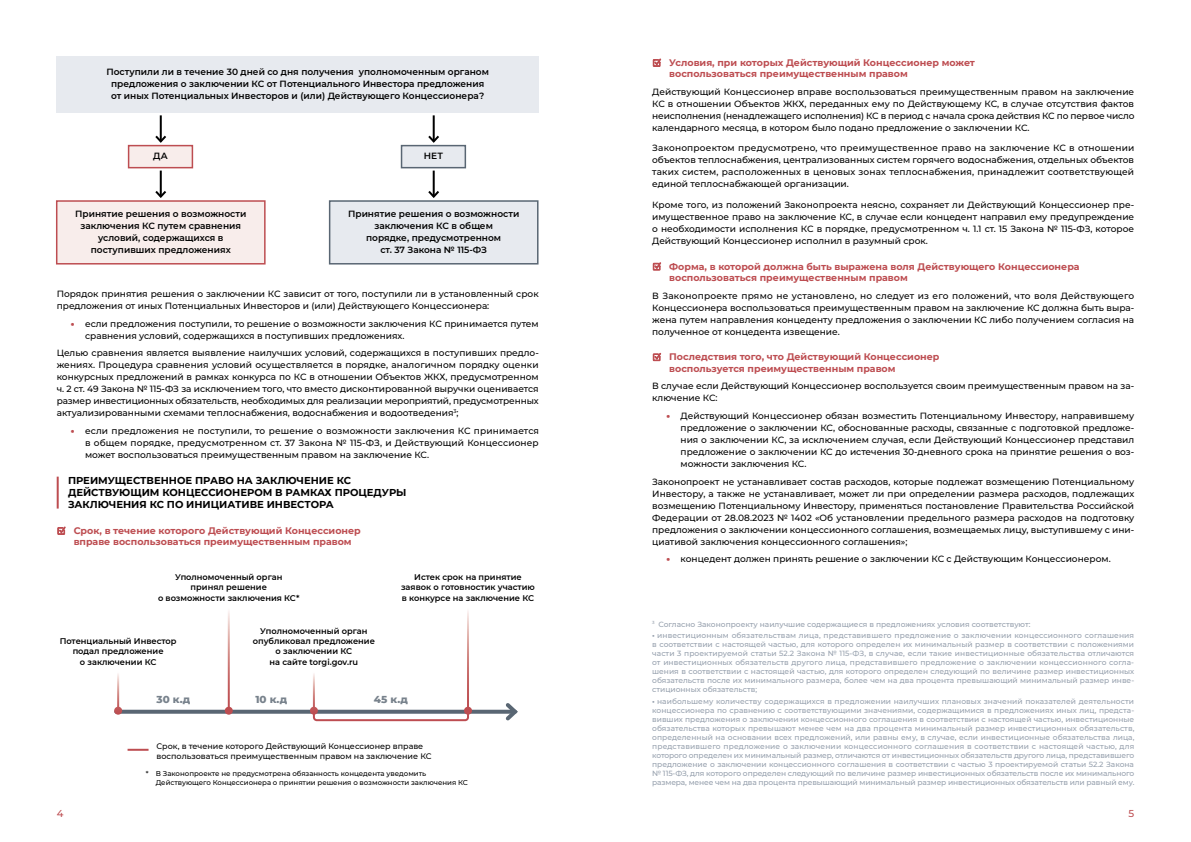
<style>
.page{position:relative;width:1191px;height:842px;background:#fff}
.page>*{position:absolute;margin:0;border:0;box-sizing:border-box;transform-origin:0 0}
.t1{font:800 10.3px "Montserrat";color:#78828c}
.t2{font:700 10px/12px "Montserrat";color:#000}
.t3{font:500 10px "Montserrat";color:#bd4d51}
.t4{font:700 9.5px/11.4px "Montserrat";color:#bd4d51}
.t5{font:500 9px/12px "Montserrat";color:#000;text-align:justify}
.t6{font:600 9px/12px "Montserrat";color:#000;text-align:center}
.t7{font:600 8.3px/10.3px "Montserrat";color:#000;text-align:center}
.t8{font:500 8px/10px "Montserrat";color:#000}
.t9{font:500 7.5px/9px "Montserrat";color:#97a1ae;text-align:justify}
.t10{font:500 7px/9px "Montserrat";color:#000}
.s1{font-weight:900;color:#bd4d51}
.s2{font-weight:700}
</style>
<div class="page">
<hr style="left:57px;top:477px;width:2px;height:32px;background:#bd4d51">
<div style="left:57px;top:57px;width:482px;height:56px;background:#e7eaef"></div>
<div style="left:57px;top:201px;width:208px;height:63px;background:#f8edeb"></div>
<div style="left:56px;top:200px;width:209px;height:65px;border:2px solid #bd4d51"></div>
<div style="left:330px;top:201px;width:208px;height:63px;background:#e7eaef"></div>
<div style="left:329px;top:200px;width:209px;height:65px;border:2px solid #596673"></div>
<div style="left:129px;top:146px;width:63px;height:22px;background:#f8edeb"></div>
<div style="left:128px;top:145px;width:65px;height:23px;border:2px solid #bd4d51"></div>
<div style="left:401px;top:146px;width:64px;height:22px;background:#e7eaef"></div>
<div style="left:401px;top:145px;width:65px;height:23px;border:2px solid #596673"></div>
<hr style="left:128px;top:749px;width:20px;height:2px;background:#bd4d51">
<svg style="left:122px;top:710px;width:380px;height:4px"></svg>
<svg style="left:502px;top:703px;width:16px;height:18px"></svg>
<svg style="left:114px;top:707px;width:8px;height:8px"></svg>
<svg style="left:225px;top:707px;width:8px;height:8px"></svg>
<svg style="left:310px;top:707px;width:162px;height:15px"></svg>
<hr style="left:160px;top:115px;width:2px;height:26px;background:#000">
<svg style="left:155px;top:133px;width:11px;height:10px"></svg>
<hr style="left:160px;top:171px;width:2px;height:26px;background:#000">
<svg style="left:155px;top:189px;width:12px;height:9px"></svg>
<hr style="left:433px;top:115px;width:2px;height:26px;background:#000">
<svg style="left:428px;top:133px;width:11px;height:10px"></svg>
<hr style="left:433px;top:171px;width:2px;height:26px;background:#000">
<svg style="left:428px;top:189px;width:11px;height:9px"></svg>
<p class="t6" style="left:106px;top:66px;width:384px">Поступили ли в течение 30 дней со дня получения уполномоченным органом предложения о заключении КС от Потенциального Инвестора предложения от иных Потенциальных Инвесторов и (или) Действующего Концессионера?</p>
<p class="t6" style="left:153px;top:149px;width:16px">ДА</p>
<p class="t6" style="left:424px;top:149px;width:20px">НЕТ</p>
<p class="t6" style="left:75px;top:207px;width:173px">Принятие решения о возможности заключения КС путем сравнения условий, содержащихся в поступивших предложениях</p>
<p class="t6" style="left:348px;top:207px;width:173px">Принятие решения о возможности заключения КС в общем<br>порядке, предусмотренном<br>ст. 37 Закона № 115-ФЗ</p>
<p class="t5" style="left:57px;top:288px;width:483px">Порядок принятия решения о заключении КС зависит от того, поступили ли в установленный срок предложения от иных Потенциальных Инвесторов и (или) Действующего Концессионера:</p>
<p class="t5" style="left:85px;top:317px;width:455px;text-indent:-14px"><span class="s1">•</span> если предложения поступили, то решение о возможности заключения КС принимается путем сравнения условий, содержащихся в поступивших предложениях.</p>
<p class="t5" style="left:57px;top:347px;width:483px">Целью сравнения является выявление наилучших условий, содержащихся в поступивших предло&shy;жениях. Процедура сравнения условий осуществляется в порядке, аналогичном порядку оценки конкурсных предложений в рамках конкурса по КС в отношении Объектов ЖКХ, предусмотренном ч. 2 ст. 49 Закона № 115-ФЗ за исключением того, что вместо дисконтированной выручки оценивается размер инвестиционных обязательств, необходимых для реализации мероприятий, предусмотренных актуализированными схемами теплоснабжения, водоснабжения и водоотведения<sup>3</sup>;</p>
<p class="t5" style="left:85px;top:425px;width:455px;text-indent:-14px"><span class="s1">•</span> если предложения не поступили, то решение о возможности заключения КС принимается в общем порядке, предусмотренном ст. 37 Закона № 115-ФЗ, и Действующий Концессионер может воспользоваться преимущественным правом на заключение КС.</p>
<p class="t2" style="left:68px;top:474px;width:340px">ПРЕИМУЩЕСТВЕННОЕ ПРАВО НА ЗАКЛЮЧЕНИЕ КС<br>ДЕЙСТВУЮЩИМ КОНЦЕССИОНЕРОМ В РАМКАХ ПРОЦЕДУРЫ<br>ЗАКЛЮЧЕНИЯ КС ПО ИНИЦИАТИВЕ ИНВЕСТОРА</p>
<p class="t4" style="left:74px;top:524px;width:289px">Срок, в течение которого Действующий Концессионер вправе воспользоваться преимущественным правом</p>
<p class="t7" style="left:158px;top:571px;width:143px">Уполномоченный орган принял решение<br>о возможности заключения КС*</p>
<p class="t7" style="left:253px;top:625px;width:124px">Уполномоченный орган опубликовал предложение о заключении КС<br>на сайте torgi.gov.ru</p>
<p class="t7" style="left:401px;top:571px;width:135px">Истек срок на принятие заявок о готовностик участию в конкурсе на заключение КС</p>
<p class="t7" style="left:60px;top:635px;width:118px">Потенциальный Инвестор подал предложение<br>о заключении КС</p>
<p class="t1" style="left:157px;top:691px;width:35px">30 к.д</p>
<p class="t1" style="left:255px;top:691px;width:33px">10 к.д</p>
<p class="t1" style="left:374px;top:691px;width:35px">45 к.д</p>
<p class="t8" style="left:156px;top:741px;width:276px">Срок, в течение которого Действующий Концессионер вправе воспользоваться преимущественным правом на заключение КС</p>
<p class="t10" style="left:156px;top:769px;width:314px;text-indent:-10px">* В Законопроекте не предусмотрена обязанность концедента уведомить<br>Действующего Концессионера о принятии решения о возможности заключения КС</p>
<p class="t4" style="left:669px;top:56px;width:307px">Условия, при которых Действующий Концессионер может воспользоваться преимущественным правом</p>
<p class="t5" style="left:652px;top:85px;width:484px">Действующий Концессионер вправе воспользоваться преимущественным правом на заключение КС в отношении Объектов ЖКХ, переданных ему по Действующему КС, в случае отсутствия фактов неисполнения (ненадлежащего исполнения) КС в период с начала срока действия КС по первое число календарного месяца, в котором было подано предложение о заключении КС.</p>
<p class="t5" style="left:652px;top:142px;width:484px">Законопроектом предусмотрено, что преимущественное право на заключение КС в отношении объектов теплоснабжения, централизованных систем горячего водоснабжения, отдельных объектов таких систем, расположенных в ценовых зонах теплоснабжения, принадлежит соответствующей единой теплоснабжающей организации.</p>
<p class="t5" style="left:652px;top:198px;width:483px">Кроме того, из положений Законопроекта неясно, сохраняет ли Действующий Концессионер пре&shy;имущественное право на заключение КС, в случае если концедент направил ему предупреждение о необходимости исполнения КС в порядке, предусмотренном ч. 1.1 ст. 15 Закона № 115-ФЗ, которое Действующий Концессионер исполнил в разумный срок.</p>
<p class="t4" style="left:669px;top:260px;width:412px">Форма, в которой должна быть выражена воля Действующего Концессионера воспользоваться преимущественным правом</p>
<p class="t5" style="left:652px;top:289px;width:483px">В Законопроекте прямо не установлено, но следует из его положений, что воля Действующего Концессионера воспользоваться преимущественным правом на заключение КС должна быть выра&shy;жена путем направления концеденту предложения о заключении КС либо получением согласия на полученное от концедента извещение.</p>
<p class="t4" style="left:669px;top:351px;width:272px">Последствия того, что Действующий Концессионер воспользуется преимущественным правом</p>
<p class="t5" style="left:652px;top:380px;width:483px">В случае если Действующий Концессионер воспользуется своим преимущественным правом на за&shy;ключение КС:</p>
<p class="t5" style="left:680px;top:409px;width:455px;text-indent:-14px"><span class="s1">•</span> Действующий Концессионер обязан возместить Потенциальному Инвестору, направившему предложение о заключении КС, обоснованные расходы, связанные с подготовкой предложе&shy;ния о заключении КС, за исключением случая, если Действующий Концессионер представил предложение о заключении КС до истечения 30-дневного срока на принятие решения о воз&shy;можности заключения КС.</p>
<p class="t5" style="left:652px;top:475px;width:483px">Законопроект не устанавливает состав расходов, которые подлежат возмещению Потенциальному Инвестору, а также не устанавливает, может ли при определении размера расходов, подлежащих возмещению Потенциальному Инвестору, применяться постановление Правительства Российской Федерации от 28.08.2023 № 1402 «Об установлении предельного размера расходов на подготовку предложения о заключении концессионного соглашения, возмещаемых лицу, выступившему с ини&shy;циативой заключения концессионного соглашения»;</p>
<p class="t5" style="left:666px;top:553px;width:446px"><span class="s1">•</span> концедент должен принять решение о заключении КС с Действующим Концессионером.</p>
<p class="t9" style="left:652px;top:619px;width:380px"><sup>3</sup> Согласно Законопроекту наилучшие содержащиеся в предложениях условия соответствуют:</p>
<p class="t9" style="left:652px;top:631px;width:483px"><span class="s2">•</span> инвестиционным обязательствам лица, представившего предложение о заключении концессионного соглашения в соответствии с настоящей частью, для которого определен их минимальный размер в соответствии с положениями части 3 проектируемой статьи 52.2 Закона № 115-ФЗ, в случае, если такие инвестиционные обязательства отличаются от инвестиционных обязательств другого лица, представившего предложение о заключении концессионного согла&shy;шения в соответствии с настоящей частью, для которого определен следующий по величине размер инвестиционных обязательств после их минимального размера, более чем на два процента превышающий минимальный размер инве&shy;стиционных обязательств;</p>
<p class="t9" style="left:652px;top:697px;width:484px"><span class="s2">•</span> наибольшему количеству содержащихся в предложении наилучших плановых значений показателей деятельности концессионера по сравнению с соответствующими значениями, содержащимися в предложениях иных лиц, предста&shy;вивших предложения о заключении концессионного соглашения в соответствии с настоящей частью, инвестиционные обязательства которых превышают менее чем на два процента минимальный размер инвестиционных обязательств, определенный на основании всех предложений, или равны ему, в случае, если инвестиционные обязательства лица, представившего предложение о заключении концессионного соглашения в соответствии с настоящей частью, для которого определен их минимальный размер, отличаются от инвестиционных обязательств другого лица, представившего предложение о заключении концессионного соглашения в соответствии с частью 3 проектируемой статьи 52.2 Закона № 115-ФЗ, для которого определен следующий по величине размер инвестиционных обязательств после их минимального размера, менее чем на два процента превышающий минимальный размер инвестиционных обязательств или равный ему.</p>
<p class="t3" style="left:57px;top:807px;width:8px">4</p>
<p class="t3" style="left:1128px;top:807px;width:7px">5</p>
</div>
